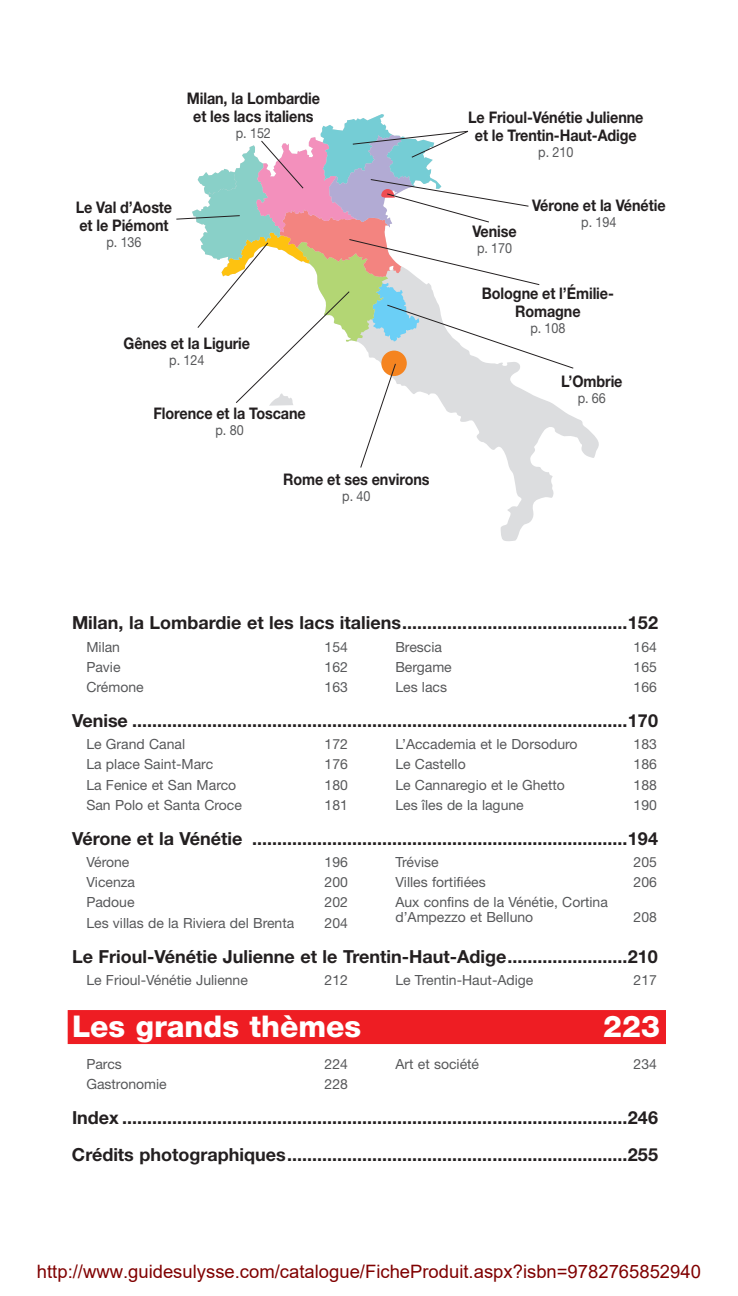
<style>
.page{position:relative;width:738px;height:1296px;background:#fff}
.page>*{position:absolute;margin:0;border:0;box-sizing:border-box;transform-origin:0 0}
.t1{font:800 30px "Helvetica Neue LT Std";color:#fff}
.t2{font:18.4px "Arial";color:#800000}
.t3{font:700 18px/37.2px "Helvetica Neue LT Std";color:#231f20}
.t4{font:700 16px/18px "Helvetica Neue LT Std";letter-spacing:-.005em;color:#231f20;text-align:center;scale:.9 1}
.t5{font:14px/14.4px "Helvetica Neue LT Std";color:#57585a}
.t6{font:14px "Helvetica Neue LT Std";color:#57585a;scale:.9 1}
</style>
<div class="page">
<svg style="left:500px;top:418px;width:99px;height:123px"></svg>
<div style="left:68px;top:1010px;width:598px;height:34px;background:#ee1d23"></div>
<svg style="left:176px;top:114px;width:399px;height:355px"></svg>
<p class="t4" style="left:187px;top:89px;width:150px">Milan, la Lombardie et les lacs italiens</p>
<p class="t6" style="left:236px;top:124px;width:41px">p. 152</p>
<p class="t4" style="left:76px;top:198px;width:109px;text-align:left">Le Val d’Aoste et le Piémont</p>
<p class="t6" style="left:106px;top:234px;width:41px">p. 136</p>
<p class="t4" style="left:124px;top:334px;width:142px">Gênes et la Ligurie</p>
<p class="t6" style="left:169px;top:352px;width:41px">p. 124</p>
<p class="t4" style="left:154px;top:404px;width:171px">Florence et la Toscane</p>
<p class="t6" style="left:216px;top:422px;width:33px">p. 80</p>
<p class="t4" style="left:283px;top:470px;width:164px">Rome et ses environs</p>
<p class="t6" style="left:342px;top:488px;width:33px">p. 40</p>
<p class="t4" style="left:468px;top:108px;width:196px">Le Frioul-Vénétie Julienne et le Trentin-Haut-Adige</p>
<p class="t6" style="left:538px;top:144px;width:41px">p. 210</p>
<p class="t4" style="left:472px;top:222px;width:51px">Venise</p>
<p class="t6" style="left:477px;top:240px;width:41px">p. 170</p>
<p class="t4" style="left:532px;top:196px;width:150px">Vérone et la Vénétie</p>
<p class="t6" style="left:581px;top:214px;width:41px">p. 194</p>
<p class="t4" style="left:482px;top:284px;width:148px">Bologne et l’Émilie-<br>Romagne</p>
<p class="t6" style="left:530px;top:320px;width:41px">p. 108</p>
<p class="t4" style="left:561px;top:372px;width:70px">L’Ombrie</p>
<p class="t6" style="left:578px;top:389px;width:33px">p. 66</p>
<p class="t3" style="left:72px;top:604px;width:588px">Milan, la Lombardie et les lacs italiens.............................................152</p>
<p class="t5" style="left:86px;top:639px;width:35px">Milan</p>
<p class="t5" style="left:325px;top:639px;width:25px">154</p>
<p class="t5" style="left:86px;top:659px;width:36px">Pavie</p>
<p class="t5" style="left:325px;top:659px;width:25px">162</p>
<p class="t5" style="left:86px;top:680px;width:59px">Crémone</p>
<p class="t5" style="left:325px;top:680px;width:25px">163</p>
<p class="t5" style="left:395px;top:639px;width:48px">Brescia</p>
<p class="t5" style="left:634px;top:639px;width:25px">164</p>
<p class="t5" style="left:395px;top:659px;width:58px">Bergame</p>
<p class="t5" style="left:634px;top:659px;width:25px">165</p>
<p class="t5" style="left:395px;top:680px;width:53px">Les lacs</p>
<p class="t5" style="left:634px;top:680px;width:25px">166</p>
<p class="t3" style="left:72px;top:701px;width:588px">Venise ...................................................................................................170</p>
<p class="t5" style="left:86px;top:737px;width:100px">Le Grand Canal</p>
<p class="t5" style="left:325px;top:737px;width:25px">172</p>
<p class="t5" style="left:86px;top:757px;width:128px">La place Saint‑Marc</p>
<p class="t5" style="left:325px;top:757px;width:25px">176</p>
<p class="t5" style="left:86px;top:777px;width:151px">La Fenice et San Marco</p>
<p class="t5" style="left:325px;top:777px;width:25px">180</p>
<p class="t5" style="left:86px;top:797px;width:157px">San Polo et Santa Croce</p>
<p class="t5" style="left:325px;top:797px;width:25px">181</p>
<p class="t5" style="left:395px;top:737px;width:184px">L’Accademia et le Dorsoduro</p>
<p class="t5" style="left:634px;top:737px;width:25px">183</p>
<p class="t5" style="left:395px;top:757px;width:72px">Le Castello</p>
<p class="t5" style="left:634px;top:757px;width:25px">186</p>
<p class="t5" style="left:395px;top:777px;width:171px">Le Cannaregio et le Ghetto</p>
<p class="t5" style="left:634px;top:777px;width:25px">188</p>
<p class="t5" style="left:395px;top:797px;width:130px">Les îles de la lagune</p>
<p class="t5" style="left:634px;top:797px;width:25px">190</p>
<p class="t3" style="left:72px;top:819px;width:588px">Vérone et la Vénétie ...........................................................................194</p>
<p class="t5" style="left:86px;top:855px;width:45px">Vérone</p>
<p class="t5" style="left:325px;top:855px;width:25px">196</p>
<p class="t5" style="left:86px;top:875px;width:50px">Vicenza</p>
<p class="t5" style="left:325px;top:875px;width:25px">200</p>
<p class="t5" style="left:86px;top:895px;width:50px">Padoue</p>
<p class="t5" style="left:325px;top:895px;width:25px">202</p>
<p class="t5" style="left:86px;top:915px;width:209px">Les villas de la Riviera del Brenta</p>
<p class="t5" style="left:325px;top:915px;width:25px">204</p>
<p class="t5" style="left:395px;top:855px;width:45px">Trévise</p>
<p class="t5" style="left:634px;top:855px;width:25px">205</p>
<p class="t5" style="left:395px;top:875px;width:92px">Villes fortifiées</p>
<p class="t5" style="left:634px;top:875px;width:25px">206</p>
<p class="t5" style="left:395px;top:895px;width:214px">Aux confins de la Vénétie, Cortina d’Ampezzo et Belluno</p>
<p class="t5" style="left:634px;top:909px;width:25px">208</p>
<p class="t3" style="left:72px;top:937px;width:588px">Le Frioul-Vénétie Julienne et le Trentin-Haut-Adige........................210</p>
<p class="t5" style="left:86px;top:973px;width:163px">Le Frioul-Vénétie Julienne</p>
<p class="t5" style="left:325px;top:973px;width:25px">212</p>
<p class="t5" style="left:395px;top:973px;width:140px">Le Trentin-Haut-Adige</p>
<p class="t5" style="left:634px;top:973px;width:25px">217</p>
<h1 class="t1" style="left:72px;top:1008px;width:291px">Les grands thèmes</h1>
<h1 class="t1" style="left:603px;top:1008px;width:58px">223</h1>
<p class="t5" style="left:86px;top:1057px;width:37px">Parcs</p>
<p class="t5" style="left:325px;top:1057px;width:25px">224</p>
<p class="t5" style="left:86px;top:1077px;width:82px">Gastronomie</p>
<p class="t5" style="left:325px;top:1077px;width:25px">228</p>
<p class="t5" style="left:395px;top:1057px;width:85px">Art et société</p>
<p class="t5" style="left:634px;top:1057px;width:25px">234</p>
<p class="t3" style="left:72px;top:1099px;width:588px">Index .....................................................................................................246<br>Crédits photographiques....................................................................255</p>
<p class="t2" style="left:37px;top:1259px;width:666px">http://www.guidesulysse.com/catalogue/FicheProduit.aspx?isbn=9782765852940</p>
</div>
